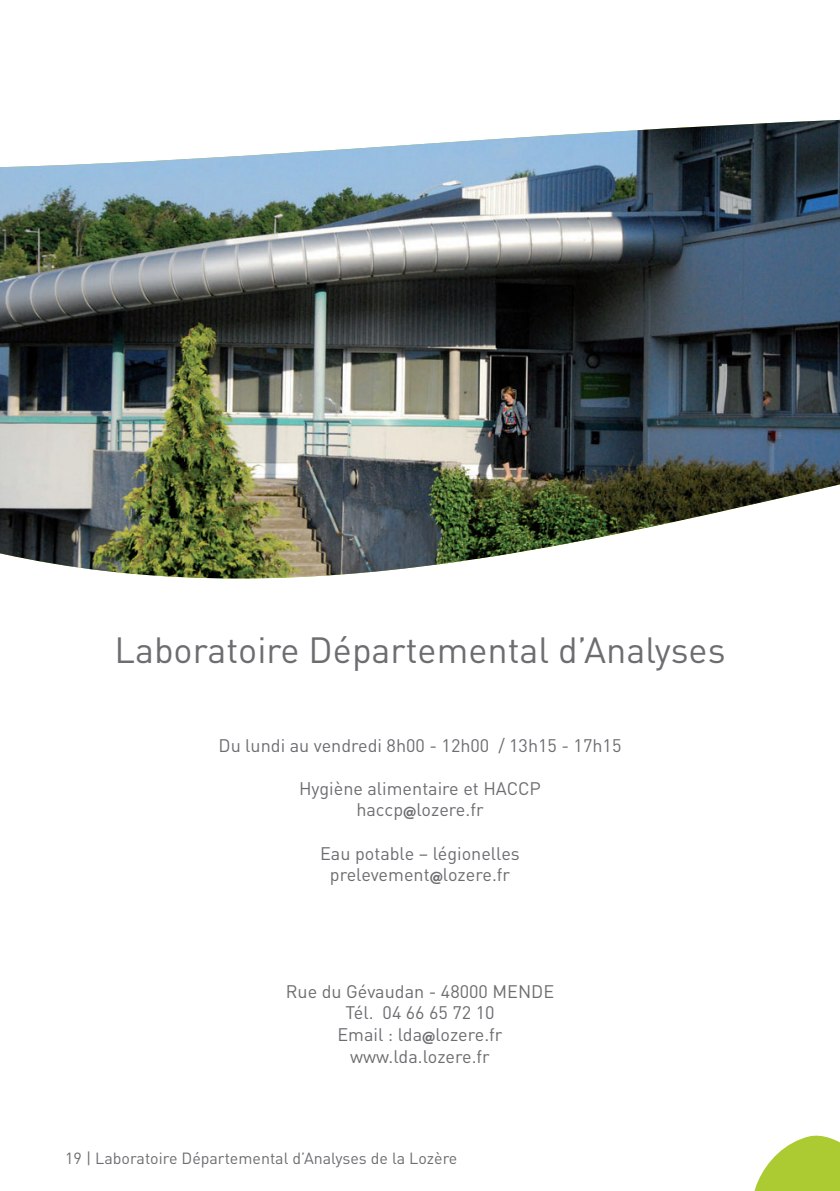
<style>
.page{position:relative;width:840px;height:1191px;background:#fff}
.page>*{position:absolute;margin:0;border:0;box-sizing:border-box;transform-origin:0 0}
.t1{font:36px "DINOT";color:#6c6d70}
.t2{font:18px/21.6px "DINOT";color:#6c6d70;text-align:center}
.t3{font:16px "DINOT";color:#6c6d70}
.s1{font-family:"Digital Sans EF";font-weight:700}
</style>
<div class="page">
<img style="left:0;top:120px;width:839px;height:459px">
<svg style="left:754px;top:1135px;width:85px;height:56px"></svg>
<h1 class="t1" style="left:114px;top:627px;width:612px">Laboratoire Départemental d’Analyses</h1>
<p class="t2" style="left:218px;top:734px;width:404px">Du lundi au vendredi 8h00 - 12h00 / 13h15 - 17h15</p>
<p class="t2" style="left:299px;top:777px;width:243px">Hygiène alimentaire et HACCP haccp<span class="s1">@</span>lozere.fr</p>
<p class="t2" style="left:320px;top:842px;width:201px">Eau potable – légionelles prelevement<span class="s1">@</span>lozere.fr</p>
<p class="t2" style="left:286px;top:980px;width:270px">Rue du Gévaudan - 48000 MENDE<br>Tél. 04 66 65 72 10<br>Email : lda<span class="s1">@</span>lozere.fr www.lda.lozere.fr</p>
<p class="t3" style="left:65px;top:1147px;width:393px">19 | Laboratoire Départemental d’Analyses de la Lozère</p>
</div>
